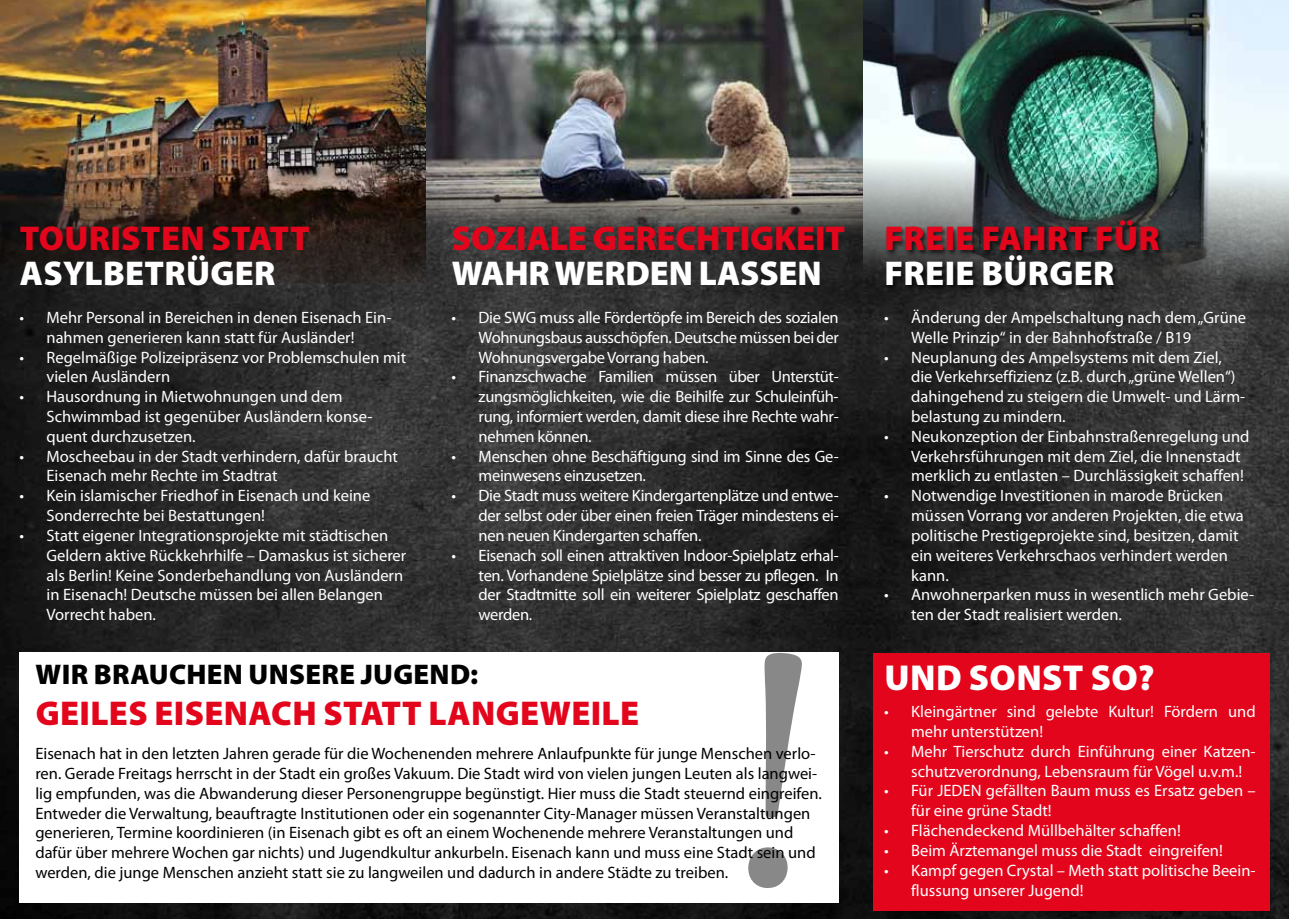
<style>
.page{position:relative;width:1289px;height:919px;background:#fff}
.page>*{position:absolute;margin:0;border:0;box-sizing:border-box;transform-origin:0 0}
.t1{font:900 36.15px "Myriad Pro";letter-spacing:.01em;color:#fff}
.t2{font:900 34.5px "Myriad Pro";letter-spacing:.01em;color:#e3051b}
.t3{font:900 34.5px "Myriad Pro";letter-spacing:.005em;color:#fff}
.t4{font:900 28.5px "Myriad Pro";letter-spacing:.01em;color:#000}
.t5{font:16.5px/19.8px "Myriad Pro";color:#fff}
.t6{font:16.5px/19.8px "Myriad Pro";color:#000}
.t7{font:16.5px/19.8px "Myriad Pro";letter-spacing:-.02em;color:#fff}
</style>
<div class="page">
<img style="left:0;top:283px;width:863px;height:635px">
<img style="left:0;top:0;width:863px;height:283px">
<div style="left:19px;top:652px;width:819px;height:250px;background:#fff"></div>
<svg style="left:863px;top:0;width:425px;height:918px;background:#454e4d"></svg>
<div style="left:873px;top:652px;width:396px;height:258px;background:#e3051b"></div>
<div style="left:885px;top:219px;width:281px;height:74px;background:#000;opacity:.75"></div>
<svg style="left:746px;top:651px;width:58px;height:1px"></svg>
<h2 class="t2" style="left:20px;top:216px;width:291px">TOURISTEN STATT</h2>
<h2 class="t3" style="left:20px;top:250px;width:257px">ASYLBETRÜGER</h2>
<p class="t5" style="left:46px;top:307px;width:346px;text-indent:-27px">• Mehr Personal in Bereichen in denen Eisenach Ein&shy;nahmen generieren kann statt für Ausländer!</p>
<p class="t5" style="left:46px;top:347px;width:361px;text-indent:-27px">• Regelmäßige Polizeipräsenz vor Problemschulen mit vielen Ausländern</p>
<p class="t5" style="left:46px;top:386px;width:327px;text-indent:-27px">• Hausordnung in Mietwohnungen und dem<br>Schwimmbad ist gegenüber Ausländern konse&shy;quent durchzusetzen.</p>
<p class="t5" style="left:46px;top:446px;width:353px;text-indent:-27px">• Moscheebau in der Stadt verhindern, dafür braucht<br>Eisenach mehr Rechte im Stadtrat</p>
<p class="t5" style="left:46px;top:485px;width:325px;text-indent:-27px">• Kein islamischer Friedhof in Eisenach und keine<br>Sonderrechte bei Bestattungen!</p>
<p class="t5" style="left:46px;top:525px;width:361px;text-indent:-27px">• Statt eigener Integrationsprojekte mit städtischen Geldern aktive Rückkehrhilfe – Damaskus ist sicherer als Berlin! Keine Sonderbehandlung von Ausländern in Eisenach! Deutsche müssen bei allen Belangen Vorrecht haben.</p>
<h2 class="t2" style="left:452px;top:216px;width:394px">SOZIALE GERECHTIGKEIT</h2>
<h2 class="t3" style="left:452px;top:250px;width:371px">WAHR WERDEN LASSEN</h2>
<p class="t5" style="left:478px;top:307px;width:361px;text-align:justify;text-indent:-27px">• Die SWG muss alle Fördertöpfe im Bereich des sozialen Wohnungsbaus ausschöpfen. Deutsche müssen bei der Wohnungsvergabe Vorrang haben.</p>
<p class="t5" style="left:478px;top:366px;width:361px;text-align:justify;text-indent:-27px">• Finanzschwache Familien müssen über Unterstüt&shy;zungsmöglichkeiten, wie die Beihilfe zur Schuleinfüh&shy;rung, informiert werden, damit diese ihre Rechte wahr&shy;nehmen können.</p>
<p class="t7" style="left:478px;top:446px;width:361px;text-indent:-27px">• Menschen ohne Beschäftigung sind im Sinne des Ge&shy;meinwesens einzusetzen.</p>
<p class="t5" style="left:478px;top:485px;width:361px;text-align:justify;text-indent:-27px">• Die Stadt muss weitere Kindergartenplätze und entwe&shy;der selbst oder über einen freien Träger mindestens ei&shy;nen neuen Kindergarten schaffen.</p>
<p class="t5" style="left:478px;top:545px;width:361px;text-align:justify;text-indent:-27px">• Eisenach soll einen attraktiven Indoor-Spielplatz erhal&shy;ten. Vorhandene Spielplätze sind besser zu pflegen. In der Stadtmitte soll ein weiterer Spielplatz geschaffen werden.</p>
<h3 class="t4" style="left:36px;top:655px;width:444px">WIR BRAUCHEN UNSERE JUGEND:</h3>
<h2 class="t2" style="left:36px;top:690px;width:601px">GEILES EISENACH STATT LANGEWEILE</h2>
<p class="t6" style="left:35px;top:743px;width:788px">Eisenach hat in den letzten Jahren gerade für die Wochenenden mehrere Anlaufpunkte für junge Menschen verlo&shy;ren. Gerade Freitags herrscht in der Stadt ein großes Vakuum. Die Stadt wird von vielen jungen Leuten als langwei&shy;lig empfunden, was die Abwanderung dieser Personengruppe begünstigt. Hier muss die Stadt steuernd eingreifen.<br>Entweder die Verwaltung, beauftragte Institutionen oder ein sogenannter City-Manager müssen Veranstaltungen generieren, Termine koordinieren (in Eisenach gibt es oft an einem Wochenende mehrere Veranstaltungen und dafür über mehrere Wochen gar nichts) und Jugendkultur ankurbeln. Eisenach kann und muss eine Stadt sein und werden, die junge Menschen anzieht statt sie zu langweilen und dadurch in andere Städte zu treiben.</p>
<h2 class="t2" style="left:884px;top:216px;width:277px">FREIE FAHRT FÜR</h2>
<h2 class="t3" style="left:884px;top:250px;width:231px">FREIE BÜRGER</h2>
<p class="t5" style="left:911px;top:307px;width:336px;text-indent:-27px">• Änderung der Ampelschaltung nach dem „Grüne<br>Welle Prinzip“ in der Bahnhofstraße / B19</p>
<p class="t5" style="left:911px;top:347px;width:335px;text-indent:-27px">• Neuplanung des Ampelsystems mit dem Ziel, die Verkehrseffizienz (z.B. durch „grüne Wellen“) dahingehend zu steigern die Umwelt- und Lärm&shy;belastung zu mindern.</p>
<p class="t5" style="left:911px;top:426px;width:340px;text-indent:-27px">• Neukonzeption der Einbahnstraßenregelung und<br>Verkehrsführungen mit dem Ziel, die Innenstadt merklich zu entlasten – Durchlässigkeit schaffen!</p>
<p class="t5" style="left:911px;top:485px;width:334px;text-indent:-27px">• Notwendige Investitionen in marode Brücken müssen Vorrang vor anderen Projekten, die etwa politische Prestigeprojekte sind, besitzen, damit ein weiteres Verkehrschaos verhindert werden kann.</p>
<p class="t5" style="left:911px;top:584px;width:345px;text-indent:-27px">• Anwohnerparken muss in wesentlich mehr Gebie&shy;ten der Stadt realisiert werden.</p>
<h1 class="t1" style="left:884px;top:653px;width:271px">UND SONST SO?</h1>
<p class="t5" style="left:911px;top:701px;width:346px;text-indent:-27px">• Kleingärtner sind gelebte Kultur! Fördern und mehr unterstützen!</p>
<p class="t5" style="left:911px;top:741px;width:346px;text-indent:-27px">• Mehr Tierschutz durch Einführung einer Katzen&shy;schutzverordnung, Lebensraum für Vögel u.v.m.!</p>
<p class="t5" style="left:911px;top:780px;width:346px;text-indent:-27px">• Für JEDEN gefällten Baum muss es Ersatz geben – für eine grüne Stadt!</p>
<p class="t5" style="left:884px;top:820px;width:298px">• Flächendeckend Müllbehälter schaffen!</p>
<p class="t5" style="left:884px;top:840px;width:340px">• Beim Ärztemangel muss die Stadt eingreifen!</p>
<p class="t5" style="left:911px;top:859px;width:346px;text-indent:-27px">• Kampf gegen Crystal – Meth statt politische Beein&shy;flussung unserer Jugend!</p>
</div>
